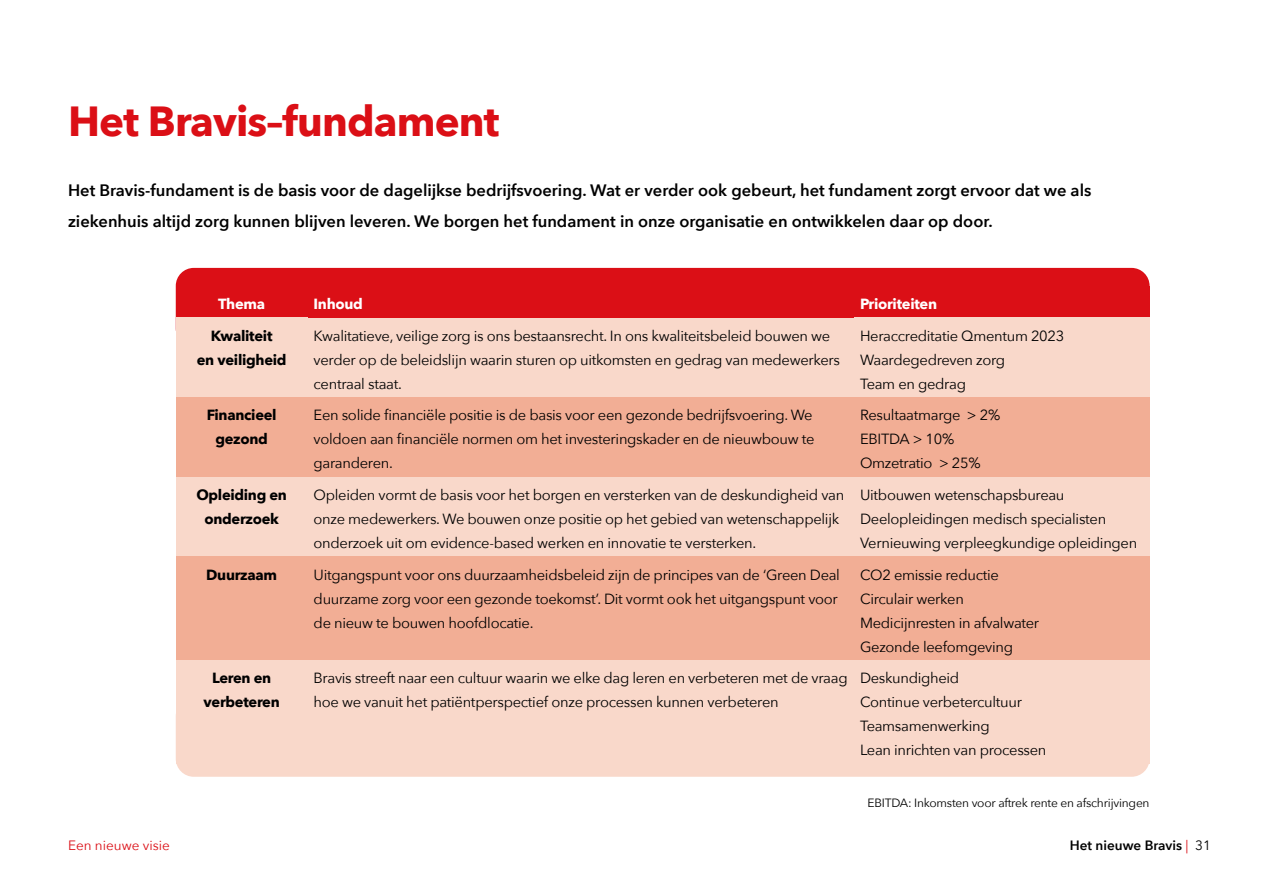
<style>
.page{position:relative;width:1263px;height:893px;background:#fff}
.page>*{position:absolute;margin:0;border:0;box-sizing:border-box;transform-origin:0 0}
.t1{font:700 42px "Avenir Next";letter-spacing:-.02em;color:#db0f16}
.t2{font:600 16.5px/30.6px "Avenir Next";color:#000}
.t3{font:14.7px "Avenir Next";letter-spacing:-.02em;color:#000}
.t4{font:700 14.7px "Avenir Next";letter-spacing:-.02em;color:#000}
.t5{font:700 14.7px "Avenir Next";letter-spacing:-.02em;color:#fff}
.t6{font:600 13.5px "Avenir Next";color:#000}
.t7{font:13.5px "Avenir Next";color:#db0f16}
.t8{font:12px "Avenir Next";letter-spacing:-.02em;color:#000}
.s1{font-weight:400;color:#db0f16}
.s2{font-weight:400}
</style>
<div class="page">
<div style="left:176px;top:268px;width:973px;height:79px;background:#db0f16;border-radius:18px"></div>
<div style="left:308px;top:317px;width:546px;height:80px;background:#f9d8ca"></div>
<div style="left:308px;top:477px;width:546px;height:79px;background:#f9d8ca"></div>
<div style="left:308px;top:660px;width:546px;height:104px;background:#f9d8ca"></div>
<div style="left:308px;top:397px;width:546px;height:80px;background:#f2ae95"></div>
<div style="left:308px;top:556px;width:546px;height:104px;background:#f2ae95"></div>
<div style="left:176px;top:698px;width:973px;height:79px;background:#f9d8ca;border-radius:18px"></div>
<div style="left:176px;top:317px;width:132px;height:80px;background:#f9d8ca"></div>
<div style="left:854px;top:317px;width:295px;height:80px;background:#f9d8ca"></div>
<div style="left:176px;top:477px;width:132px;height:79px;background:#f9d8ca"></div>
<div style="left:854px;top:477px;width:295px;height:79px;background:#f9d8ca"></div>
<div style="left:176px;top:660px;width:132px;height:104px;background:#f9d8ca"></div>
<div style="left:854px;top:660px;width:295px;height:104px;background:#f9d8ca"></div>
<div style="left:176px;top:397px;width:132px;height:80px;background:#f2ae95"></div>
<div style="left:854px;top:397px;width:295px;height:80px;background:#f2ae95"></div>
<div style="left:176px;top:556px;width:132px;height:104px;background:#f2ae95"></div>
<div style="left:854px;top:556px;width:295px;height:104px;background:#f2ae95"></div>
<h1 class="t1" style="left:68px;top:84px;width:433px">Het Bravis–fundament</h1>
<p class="t2" style="left:68px;top:175px;width:1025px">Het Bravis-fundament is de basis voor de dagelijkse bedrijfsvoering. Wat er verder ook gebeurt, het fundament zorgt ervoor dat we als ziekenhuis altijd zorg kunnen blijven leveren. We borgen het fundament in onze organisatie en ontwikkelen daar op door.</p>
<p class="t5" style="left:218px;top:291px;width:48px">Thema</p>
<p class="t5" style="left:314px;top:291px;width:51px">Inhoud</p>
<p class="t5" style="left:860px;top:291px;width:79px">Prioriteiten</p>
<p class="t4" style="left:211px;top:323px;width:63px">Kwaliteit</p>
<p class="t3" style="left:314px;top:323px;width:518px">Kwalitatieve, veilige zorg is ons bestaansrecht. In ons kwaliteitsbeleid bouwen we</p>
<p class="t3" style="left:860px;top:323px;width:206px">Heraccreditatie Qmentum 2023</p>
<p class="t4" style="left:197px;top:347px;width:91px">en veiligheid</p>
<p class="t3" style="left:314px;top:347px;width:528px">verder op de beleidslijn waarin sturen op uitkomsten en gedrag van medewerkers</p>
<p class="t3" style="left:860px;top:347px;width:147px">Waardegedreven zorg</p>
<p class="t3" style="left:314px;top:371px;width:90px">centraal staat.</p>
<p class="t3" style="left:860px;top:371px;width:107px">Team en gedrag</p>
<p class="t4" style="left:207px;top:402px;width:71px">Financieel</p>
<p class="t3" style="left:314px;top:403px;width:500px">Een solide financiële positie is de basis voor een gezonde bedrijfsvoering. We</p>
<p class="t3" style="left:860px;top:403px;width:142px">Resultaatmarge &gt; 2%</p>
<p class="t4" style="left:215px;top:426px;width:54px">gezond</p>
<p class="t3" style="left:314px;top:427px;width:502px">voldoen aan financiële normen om het investeringskader en de nieuwbouw te</p>
<p class="t3" style="left:860px;top:427px;width:96px">EBITDA &gt; 10%</p>
<p class="t3" style="left:314px;top:451px;width:81px">garanderen.</p>
<p class="t3" style="left:860px;top:451px;width:122px">Omzetratio &gt; 25%</p>
<p class="t4" style="left:196px;top:482px;width:92px">Opleiding en</p>
<p class="t3" style="left:314px;top:482px;width:532px">Opleiden vormt de basis voor het borgen en versterken van de deskundigheid van</p>
<p class="t3" style="left:860px;top:482px;width:206px">Uitbouwen wetenschapsbureau</p>
<p class="t4" style="left:204px;top:506px;width:76px">onderzoek</p>
<p class="t3" style="left:314px;top:506px;width:527px">onze medewerkers. We bouwen onze positie op het gebied van wetenschappelijk</p>
<p class="t3" style="left:860px;top:506px;width:248px">Deelopleidingen medisch specialisten</p>
<p class="t3" style="left:314px;top:530px;width:444px">onderzoek uit om evidence-based werken en innovatie te versterken.</p>
<p class="t3" style="left:860px;top:530px;width:279px">Vernieuwing verpleegkundige opleidingen</p>
<p class="t4" style="left:206px;top:562px;width:72px">Duurzaam</p>
<p class="t3" style="left:314px;top:562px;width:528px">Uitgangspunt voor ons duurzaamheidsbeleid zijn de principes van de ‘Green Deal</p>
<p class="t3" style="left:860px;top:562px;width:140px">CO2 emissie reductie</p>
<p class="t3" style="left:314px;top:586px;width:526px">duurzame zorg voor een gezonde toekomst’. Dit vormt ook het uitgangspunt voor</p>
<p class="t3" style="left:860px;top:586px;width:105px">Circulair werken</p>
<p class="t3" style="left:314px;top:610px;width:221px">de nieuw te bouwen hoofdlocatie.</p>
<p class="t3" style="left:860px;top:610px;width:181px">Medicijnresten in afvalwater</p>
<p class="t3" style="left:860px;top:634px;width:154px">Gezonde leefomgeving</p>
<p class="t4" style="left:212px;top:666px;width:61px">Leren en</p>
<p class="t3" style="left:314px;top:666px;width:536px">Bravis streeft naar een cultuur waarin we elke dag leren en verbeteren met de vraag</p>
<p class="t3" style="left:860px;top:666px;width:101px">Deskundigheid</p>
<p class="t4" style="left:203px;top:689px;width:78px">verbeteren</p>
<p class="t3" style="left:314px;top:690px;width:467px">hoe we vanuit het patiëntperspectief onze processen kunnen verbeteren</p>
<p class="t3" style="left:860px;top:690px;width:164px">Continue verbetercultuur</p>
<p class="t3" style="left:860px;top:714px;width:131px">Teamsamenwerking</p>
<p class="t3" style="left:860px;top:738px;width:188px">Lean inrichten van processen</p>
<p class="t8" style="left:868px;top:792px;width:283px">EBITDA: Inkomsten voor aftrek rente en afschrijvingen</p>
<p class="t7" style="left:68px;top:834px;width:103px">Een nieuwe visie</p>
<p class="t6" style="left:1070px;top:833px;width:143px">Het nieuwe Bravis <span class="s1">|</span> <span class="s2">31</span></p>
</div>
